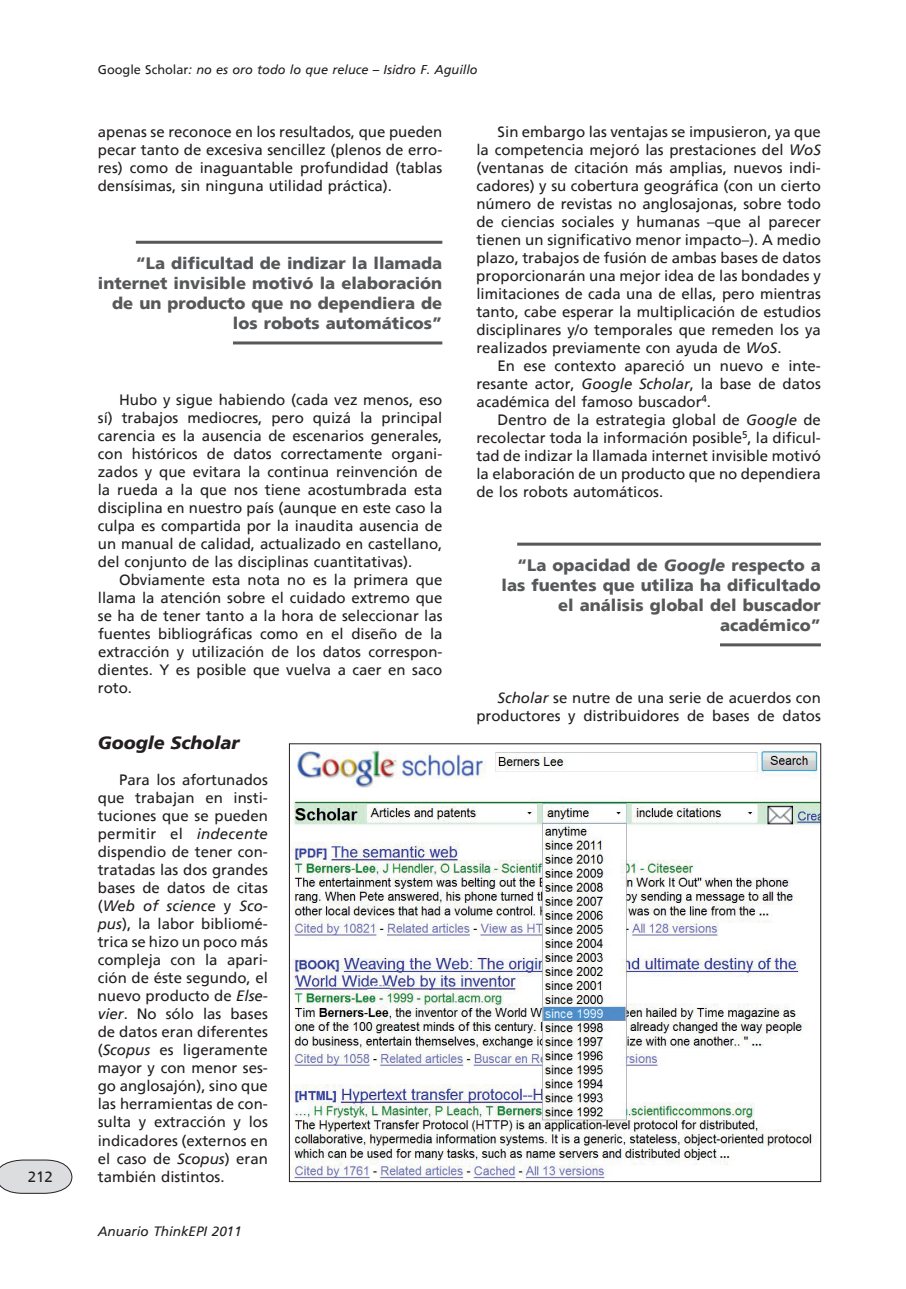
<style>
.page{position:relative;width:906px;height:1289px;background:#fff}
.page>*{position:absolute;margin:0;border:0;box-sizing:border-box;transform-origin:0 0}
.t1{font:18px "Frutiger 76 Black Italic A";color:#231f20}
.t2{font:16.5px/19.8px "Frutiger 75 Black A";color:#57585a;text-align:right}
.t3{font:15px/18px "Frutiger 55 Roman A";color:#231f20;text-align:justify}
.t4{font:15px "Frutiger 56 Italic A";color:#231f20}
.t5{font:13.5px "Frutiger 56 Italic A";color:#231f20}
.t6{font:12.75px "Frutiger 56 Italic A";color:#231f20}
.s1{font-family:"Frutiger 55 Roman A"}
.s2{font-family:"Frutiger 56 Italic A"}
.s3{font-family:"Frutiger 76 Black Italic A"}
</style>
<div class="page">
<svg style="left:0;top:1159px;width:73px;height:34px;background:#d6d6d8"></svg>
<hr style="left:136px;top:241px;width:306px;height:3px;background:#57585a">
<hr style="left:233px;top:341px;width:209px;height:3px;background:#57585a">
<hr style="left:517px;top:542px;width:304px;height:3px;background:#57585a">
<hr style="left:720px;top:643px;width:101px;height:3px;background:#57585a">
<img style="left:291px;top:748px;width:528px;height:431px">
<p class="t3" style="left:28px;top:1167px;width:27px">212</p>
<p class="t6" style="left:98px;top:62px;width:381px"><span class="s1">Google Scholar</span>: no es oro todo lo que reluce – Isidro F. Aguillo</p>
<p class="t3" style="left:98px;top:123px;width:346px">apenas se reconoce en los resultados, que pueden pecar tanto de excesiva sencillez (plenos de erro&shy;res) como de inaguantable profundidad (tablas densísimas, sin ninguna utilidad práctica).</p>
<p class="t2" style="left:98px;top:253px;width:346px">“La dificultad de indizar la llamada internet invisible motivó la elaboración de un producto que no dependiera de los robots automáticos”</p>
<p class="t3" style="left:98px;top:390px;width:346px;text-indent:21px">Hubo y sigue habiendo (cada vez menos, eso sí) trabajos mediocres, pero quizá la principal carencia es la ausencia de escenarios generales, con históricos de datos correctamente organi&shy;zados y que evitara la continua reinvención de la rueda a la que nos tiene acostumbrada esta disciplina en nuestro país (aunque en este caso la culpa es compartida por la inaudita ausencia de un manual de calidad, actualizado en castellano, del conjunto de las disciplinas cuantitativas).</p>
<p class="t3" style="left:98px;top:570px;width:346px;text-indent:21px">Obviamente esta nota no es la primera que llama la atención sobre el cuidado extremo que se ha de tener tanto a la hora de seleccionar las fuentes bibliográficas como en el diseño de la extracción y utilización de los datos correspon&shy;dientes. Y es posible que vuelva a caer en saco roto.</p>
<p class="t1" style="left:98px;top:732px;width:143px">Google Scholar</p>
<p class="t3" style="left:98px;top:771px;width:172px;text-indent:21px">Para los afortunados que trabajan en insti&shy;tuciones que se pueden permitir el <span class="s2">indecente </span>dispendio de tener con&shy;tratadas las dos grandes bases de datos de citas</p>
<p class="t4" style="left:98px;top:897px;width:172px"><span class="s1">(</span>Web of science <span class="s1">y</span> Sco-</p>
<p class="t3" style="left:98px;top:915px;width:172px"><span class="s2">pus</span>), la labor bibliomé&shy;trica se hizo un poco más compleja con la apari&shy;ción de éste segundo, el nuevo producto de <span class="s2">Else&shy;vier</span>. No sólo las bases de datos eran diferentes (<span class="s2">Scopus</span> es ligeramente mayor y con menor ses&shy;go anglosajón), sino que las herramientas de con&shy;sulta y extracción y los indicadores (externos en el caso de <span class="s2">Scopus</span>) eran también distintos.</p>
<p class="t5" style="left:98px;top:1223px;width:146px">Anuario ThinkEPI 2011</p>
<p class="t3" style="left:476px;top:123px;width:346px;text-indent:21px">Sin embargo las ventajas se impusieron, ya que la competencia mejoró las prestaciones del <span class="s2">WoS </span>(ventanas de citación más amplias, nuevos indi&shy;cadores) y su cobertura geográfica (con un cierto número de revistas no anglosajonas, sobre todo de ciencias sociales y humanas –que al parecer tienen un significativo menor impacto–). A medio plazo, trabajos de fusión de ambas bases de datos proporcionarán una mejor idea de las bondades y limitaciones de cada una de ellas, pero mientras tanto, cabe esperar la multiplicación de estudios disciplinares y/o temporales que remeden los ya realizados previamente con ayuda de <span class="s2">WoS</span>.</p>
<p class="t3" style="left:476px;top:357px;width:346px;text-indent:21px">En ese contexto apareció un nuevo e inte&shy;resante actor, <span class="s2">Google Scholar</span>, la base de datos académica del famoso buscador<sup>4</sup>.</p>
<p class="t3" style="left:476px;top:411px;width:346px;text-indent:21px">Dentro de la estrategia global de <span class="s2">Google</span> de recolectar toda la información posible<sup>5</sup>, la dificul&shy;tad de indizar la llamada internet invisible motivó la elaboración de un producto que no dependiera de los robots automáticos.</p>
<p class="t2" style="left:501px;top:555px;width:321px">“La opacidad de <span class="s3">Google</span> respecto a las fuentes que utiliza ha dificultado el análisis global del buscador académico”</p>
<p class="t3" style="left:476px;top:688px;width:346px;text-align:right"><span class="s2">Scholar</span> se nutre de una serie de acuerdos con productores y distribuidores de bases de datos</p>
</div>
